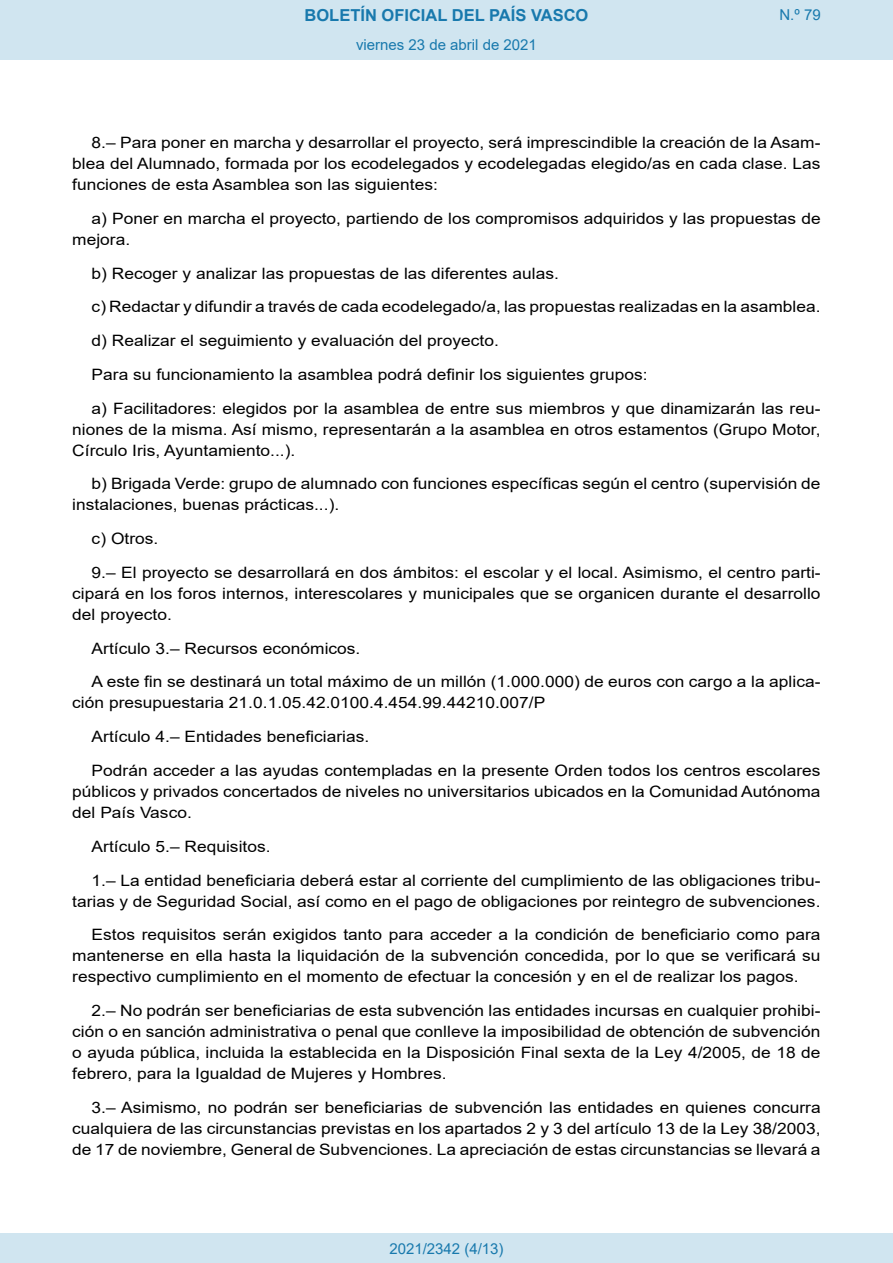
<style>
.page{position:relative;width:893px;height:1263px;background:#fff}
.page>*{position:absolute;margin:0;border:0;box-sizing:border-box;transform-origin:0 0}
.t1{font:700 16.5px "Arial";color:#1879ad}
.BOPVDetalle{font:15.6px/21px "Arial";color:#000;text-align:justify;scale:1.11 1}
.Paginacion_Centro{font:15px "Arial";color:#1879ad}
</style>
<div class="page">
<div style="left:0;top:0;width:893px;height:60px;background:#d0e5f0"></div>
<div style="left:0;top:1233px;width:893px;height:30px;background:#d0e5f0"></div>
<p class="t1" style="left:305px;top:3px;width:285px">BOLETÍN OFICIAL DEL PAÍS VASCO</p>
<p class="Paginacion_Centro" style="left:356px;top:35px;width:182px">viernes 23 de abril de 2021</p>
<p class="Paginacion_Centro" style="left:779px;top:5px;width:43px">N.º 79</p>
<p class="BOPVDetalle" style="left:72px;top:132px;width:676px;text-indent:19px">8.– Para poner en marcha y desarrollar el proyecto, será imprescindible la creación de la Asam&shy;blea del Alumnado, formada por los ecodelegados y ecodelegadas elegido/as en cada clase. Las funciones de esta Asamblea son las siguientes:</p>
<p class="BOPVDetalle" style="left:72px;top:208px;width:676px;text-indent:19px">a) Poner en marcha el proyecto, partiendo de los compromisos adquiridos y las propuestas de mejora.</p>
<p class="BOPVDetalle" style="left:92px;top:263px;width:422px">b) Recoger y analizar las propuestas de las diferentes aulas.</p>
<p class="BOPVDetalle" style="left:92px;top:296px;width:658px">c) Redactar y difundir a través de cada ecodelegado/a, las propuestas realizadas en la asamblea.</p>
<p class="BOPVDetalle" style="left:92px;top:330px;width:368px">d) Realizar el seguimiento y evaluación del proyecto.</p>
<p class="BOPVDetalle" style="left:92px;top:364px;width:502px">Para su funcionamiento la asamblea podrá definir los siguientes grupos:</p>
<p class="BOPVDetalle" style="left:72px;top:398px;width:676px;text-indent:19px">a) Facilitadores: elegidos por la asamblea de entre sus miembros y que dinamizarán las reu&shy;niones de la misma. Así mismo, representarán a la asamblea en otros estamentos (Grupo Motor, Círculo Iris, Ayuntamiento...).</p>
<p class="BOPVDetalle" style="left:72px;top:473px;width:676px;text-indent:19px">b) Brigada Verde: grupo de alumnado con funciones específicas según el centro (supervisión de instalaciones, buenas prácticas...).</p>
<p class="BOPVDetalle" style="left:92px;top:528px;width:62px">c) Otros.</p>
<p class="BOPVDetalle" style="left:72px;top:562px;width:676px;text-indent:19px">9.– El proyecto se desarrollará en dos ámbitos: el escolar y el local. Asimismo, el centro parti&shy;cipará en los foros internos, interescolares y municipales que se organicen durante el desarrollo del proyecto.</p>
<p class="BOPVDetalle" style="left:92px;top:638px;width:244px">Artículo 3.– Recursos económicos.</p>
<p class="BOPVDetalle" style="left:72px;top:671px;width:676px;text-indent:19px">A este fin se destinará un total máximo de un millón (1.000.000) de euros con cargo a la aplica&shy;ción presupuestaria 21.0.1.05.42.0100.4.454.99.44210.007/P</p>
<p class="BOPVDetalle" style="left:92px;top:726px;width:252px">Artículo 4.– Entidades beneficiarias.</p>
<p class="BOPVDetalle" style="left:72px;top:760px;width:676px;text-indent:19px">Podrán acceder a las ayudas contempladas en la presente Orden todos los centros escolares públicos y privados concertados de niveles no universitarios ubicados en la Comunidad Autónoma del País Vasco.</p>
<p class="BOPVDetalle" style="left:92px;top:836px;width:163px">Artículo 5.– Requisitos.</p>
<p class="BOPVDetalle" style="left:72px;top:869px;width:676px;text-align:right">1.– La entidad beneficiaria deberá estar al corriente del cumplimiento de las obligaciones tribu&shy;tarias y de Seguridad Social, así como en el pago de obligaciones por reintegro de subvenciones.</p>
<p class="BOPVDetalle" style="left:72px;top:924px;width:676px;text-indent:19px">Estos requisitos serán exigidos tanto para acceder a la condición de beneficiario como para mantenerse en ella hasta la liquidación de la subvención concedida, por lo que se verificará su respectivo cumplimiento en el momento de efectuar la concesión y en el de realizar los pagos.</p>
<p class="BOPVDetalle" style="left:72px;top:1000px;width:676px;text-indent:19px">2.– No podrán ser beneficiarias de esta subvención las entidades incursas en cualquier prohibi&shy;ción o en sanción administrativa o penal que conlleve la imposibilidad de obtención de subvención o ayuda pública, incluida la establecida en la Disposición Final sexta de la Ley 4/2005, de 18 de febrero, para la Igualdad de Mujeres y Hombres.</p>
<p class="BOPVDetalle" style="left:72px;top:1097px;width:676px;text-indent:19px">3.– Asimismo, no podrán ser beneficiarias de subvención las entidades en quienes concurra cualquiera de las circunstancias previstas en los apartados 2 y 3 del artículo 13 de la Ley 38/2003, de 17 de noviembre, General de Subvenciones. La apreciación de estas circunstancias se llevará a</p>
<p class="Paginacion_Centro" style="left:389px;top:1238px;width:116px">2021/2342 (4/13)</p>
</div>
